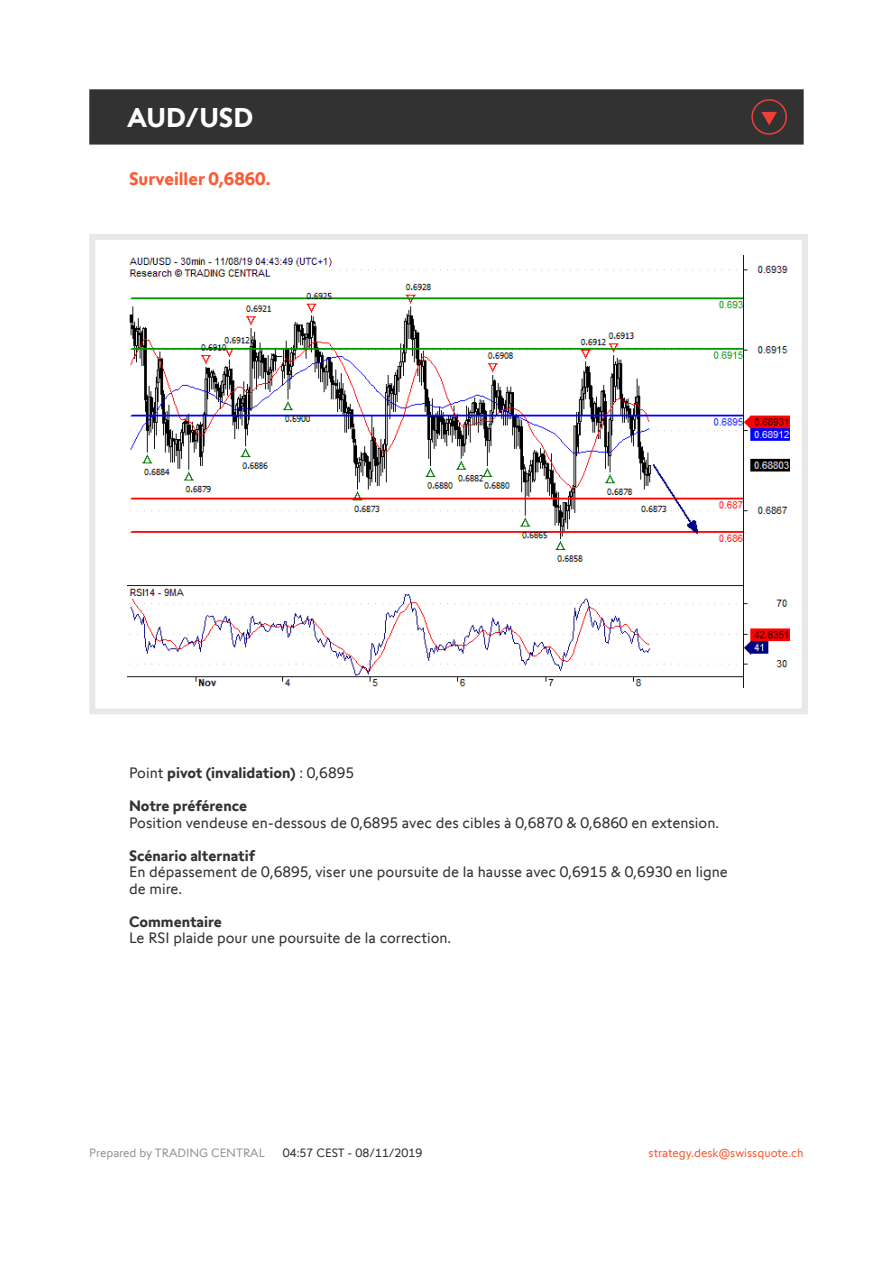
<style>
.page{position:relative;width:893px;height:1263px;background:#fff}
.page>*{position:absolute;margin:0;border:0;box-sizing:border-box;transform-origin:0 0}
.t1{font:700 27px "Swissquote CT";color:#fff}
.t2{font:700 18px "Swissquote CT";color:#fa5b35}
.t3{font:15px/16.5px "Swissquote CT";color:#323232}
.t4{font:700 15px "Swissquote CT";color:#323232}
.t5{font:12px "Swissquote CT";color:#fa5b35}
.t6{font:12px "Swissquote CT";color:#939598}
.t7{font:12px "Swissquote CT";color:#323232}
.s1{font-weight:400}
</style>
<div class="page">
<div style="left:89px;top:234px;width:719px;height:480px;border:6px solid #e9e8e7"></div>
<div style="left:89px;top:89px;width:715px;height:56px;background:#323232;border:2px solid #323232"></div>
<img style="left:128px;top:255px;width:661px;height:432px">
<svg style="left:751px;top:99px;width:36px;height:36px"></svg>
<h1 class="t1" style="left:128px;top:101px;width:127px">AUD/USD</h1>
<p class="t2" style="left:129px;top:168px;width:143px">Surveiller 0,6860.</p>
<p class="t4" style="left:129px;top:764px;width:227px"><span class="s1">Point</span> pivot (invalidation) <span class="s1">: 0,6895</span></p>
<p class="t4" style="left:129px;top:797px;width:120px">Notre préférence</p>
<p class="t3" style="left:129px;top:814px;width:592px">Position vendeuse en-dessous de 0,6895 avec des cibles à 0,6870 &amp; 0,6860 en extension.</p>
<p class="t4" style="left:129px;top:846px;width:127px">Scénario alternatif</p>
<p class="t3" style="left:129px;top:864px;width:600px">En dépassement de 0,6895, viser une poursuite de la hausse avec 0,6915 &amp; 0,6930 en ligne de mire.</p>
<p class="t4" style="left:129px;top:912px;width:94px">Commentaire</p>
<p class="t3" style="left:129px;top:930px;width:324px">Le RSI plaide pour une poursuite de la correction.</p>
<p class="t6" style="left:89px;top:1145px;width:177px">Prepared by TRADING CENTRAL</p>
<p class="t7" style="left:283px;top:1145px;width:141px">04:57 CEST - 08/11/2019</p>
<p class="t5" style="left:649px;top:1145px;width:157px">strategy.desk@swissquote.ch</p>
</div>
